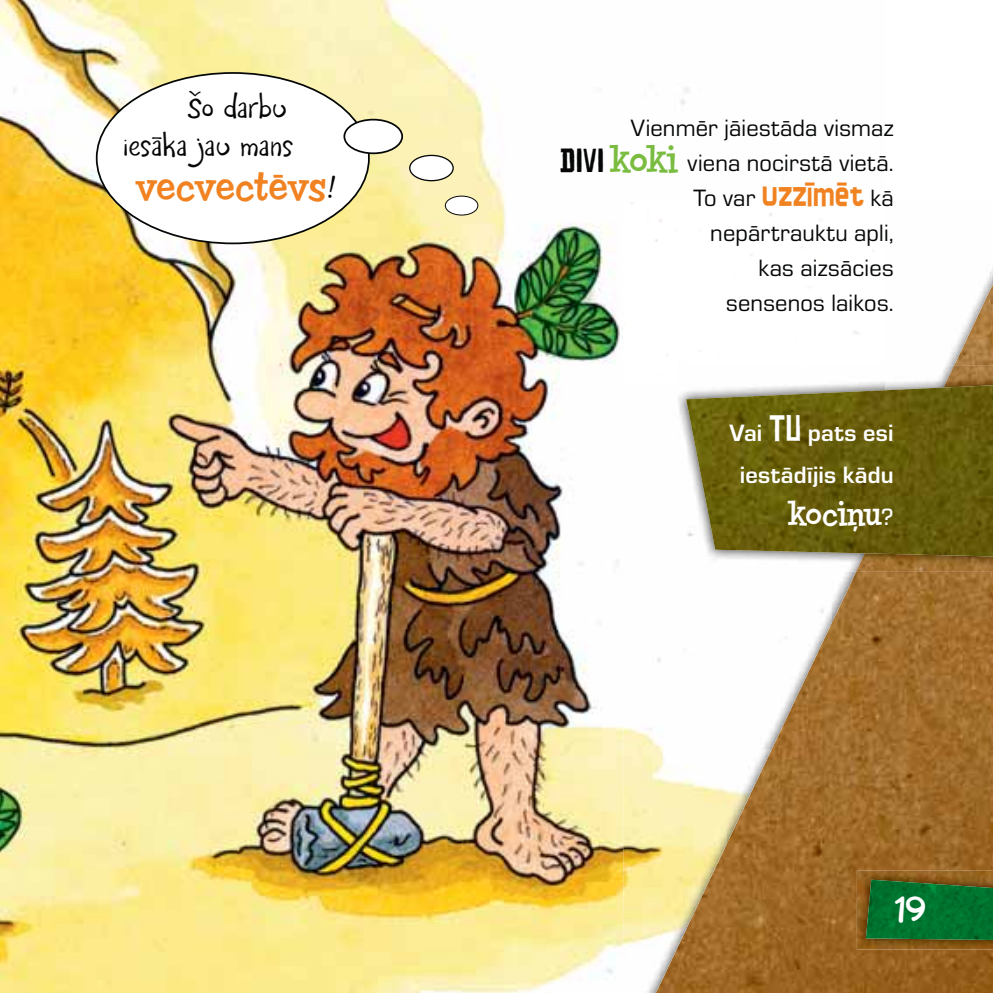
<style>
.page{position:relative;width:993px;height:993px;background:#fff}
.page>*{position:absolute;margin:0;border:0;box-sizing:border-box;transform-origin:0 0}
.t1{font:38.5px "Chowderhead";letter-spacing:.01em;color:#f18221}
.t2{font:31.5px "Chowderhead";letter-spacing:.01em;color:#fff}
.t3{font:700 31.5px "Rafa Px";color:#fff}
.t4{font:28px "Rafa Px";letter-spacing:.005em;color:#040705}
.t5{font:24.5px/35px "Eurostile";letter-spacing:.01em;color:#040705;text-align:right}
.t6{font:700 24.5px/42px "Eurostile";letter-spacing:.01em;color:#fff;text-align:center}
.s1{font-family:"Rafa Px";font-size:28px;color:#040705}
.s2{font-family:"Chinese Rocks Rg";font-size:31.5px}
.s3{font-family:"Chowderhead";font-size:35px;color:#7abc3f}
.s4{font-family:"Screengem";font-size:28px;color:#f18221}
.s5{font-family:"Chinese Rocks Rg";font-weight:400;font-size:35px}
.s6{font-family:"Eurostile";font-weight:500;font-size:24.5px}
</style>
<div class="page">
<img style="left:0;top:0;width:689px;height:992px">
<img style="left:623px;top:201px;width:251px;height:182px">
<img style="left:623px;top:383px;width:32px;height:609px">
<img style="left:655px;top:283px;width:337px;height:709px">
<img style="left:856px;top:870px;width:136px;height:79px">
<img style="left:865px;top:879px;width:127px;height:60px">
<img style="left:677px;top:365px;width:178px;height:206px">
<img style="left:855px;top:365px;width:137px;height:206px">
<img style="left:686px;top:385px;width:306px;height:171px">
<div style="left:97px;top:73px;width:272px;height:170px;background:#fff;border-radius:50%"></div>
<div style="left:344px;top:120px;width:58px;height:33px;background:#fff;border-radius:50%"></div>
<div style="left:343px;top:119px;width:60px;height:35px;border:2px solid #040705;border-radius:50%"></div>
<div style="left:409px;top:155px;width:44px;height:26px;background:#fff;border-radius:50%"></div>
<div style="left:409px;top:155px;width:44px;height:26px;border:1px solid #040705;border-radius:50%"></div>
<div style="left:445px;top:196px;width:32px;height:19px;background:#fff;border-radius:50%"></div>
<div style="left:444px;top:195px;width:34px;height:20px;border:1px solid #040705;border-radius:50%"></div>
<p class="t4" style="left:187px;top:92px;width:102px">Šo darbu</p>
<p class="t4" style="left:123px;top:130px;width:172px">iesāka jau mans</p>
<h1 class="t1" style="left:137px;top:172px;width:202px">vecvectēvs<span class="s1">!</span></h1>
<p class="t5" style="left:559px;top:112px;width:335px">Vienmēr jāiestāda vismaz<br><span class="s2">dIvI</span> <span class="s3">koki</span> viena nocirstā vietā.<br>To var <span class="s4">UZZĪMĒT</span> kā nepārtrauktu apli,<br>kas aizsācies<br>sensenos laikos.</p>
<p class="t6" style="left:729px;top:413px;width:166px">Vai <span class="s5">Tu</span> pats esi iestādījis kādu</p>
<p class="t2" style="left:788px;top:502px;width:106px">kociņu<span class="s6">?</span></p>
<p class="t3" style="left:893px;top:892px;width:34px">19</p>
</div>
